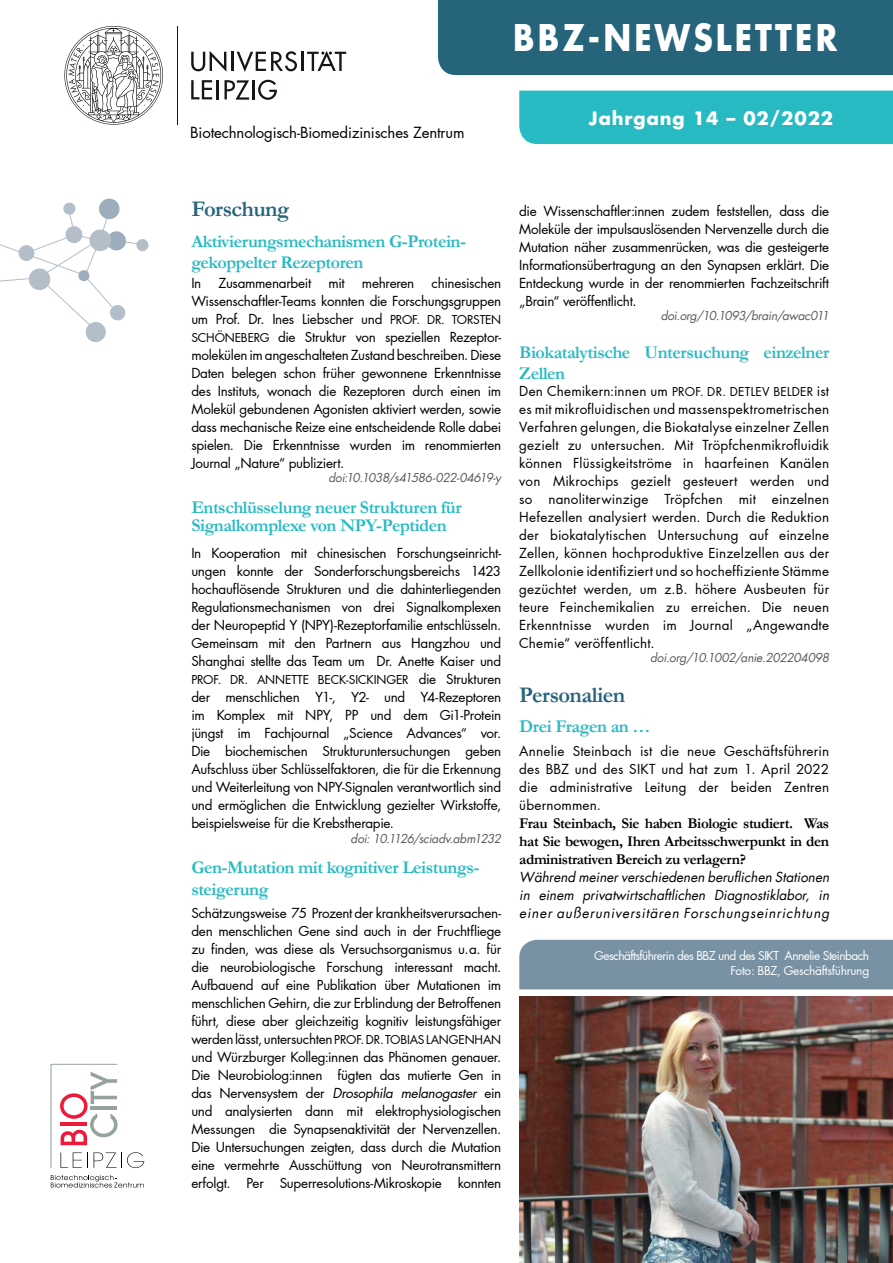
<style>
.page{position:relative;width:893px;height:1263px;background:#fff}
.page>*{position:absolute;margin:0;border:0;box-sizing:border-box;transform-origin:0 0}
.t1{font:700 36px "Futura LT Pro";letter-spacing:.1em;color:#fff;scale:.88 1}
.Überschrift_1{font:700 22.5px "Garamond";letter-spacing:-.025em;color:#26647c}
.Überschrift_2{font:700 18px/21.6px "Garamond";letter-spacing:-.025em;color:#27bac3}
.lauftext{font:700 18px/21.6px "Garamond";letter-spacing:-.025em;color:#27bac3}
.t2{font:700 18px "Futura LT Pro";letter-spacing:.05em;color:#fff}
.Überschrift_3_Interv{font:700 15px/18px "Garamond";letter-spacing:-.025em;color:#000;text-align:justify}
.t3{font:15px "Futura LT Pro";letter-spacing:-.01em;color:#000}
.lauftext-2{font:13.5px/18px "Futura LT Pro";letter-spacing:-.02em;color:#000;text-align:justify}
.Lauftext_Interviewan{font:italic 13.5px/18px "Futura";letter-spacing:.06em;color:#000;text-align:justify}
.referenz{font:italic 12px "Futura";letter-spacing:-.03em;color:#58595b}
.Bildunterschrift{font:12px "Futura LT Pro";letter-spacing:-.05em;color:#fff}
.lauftext-3{font:12px "Futura LT Pro";letter-spacing:-.01em;color:#000}
.lauftext-4{font:italic 12px "Futura";letter-spacing:-.025em;color:#58595b}
.Bildunterschrift-2{font:12px "Futura LT Pro";letter-spacing:-.025em;color:#fff}
.s1{font-size:12px}
.s2{font-size:13.5px}
.s3{font-style:italic}
</style>
<div class="page">
<div style="left:519px;top:91px;width:374px;height:53px;background:#27bac3"></div>
<svg style="left:50px;top:1064px;width:94px;height:104px"></svg>
<svg style="left:51px;top:1175px;width:93px;height:12px"></svg>
<hr style="left:301px;top:52px;width:3px;height:19px;background:#131718">
<svg style="left:191px;top:51px;width:35px;height:21px"></svg>
<svg style="left:232px;top:51px;width:65px;height:21px"></svg>
<svg style="left:307px;top:51px;width:39px;height:20px"></svg>
<svg style="left:258px;top:80px;width:19px;height:20px"></svg>
<hr style="left:252px;top:80px;width:3px;height:19px;background:#131718">
<svg style="left:191px;top:80px;width:58px;height:20px"></svg>
<hr style="left:177px;top:26px;width:1px;height:99px;background:#131718">
<svg style="left:64px;top:26px;width:99px;height:99px"></svg>
<div style="left:438px;top:0;width:455px;height:75px;background:#26647c"></div>
<svg style="left:0;top:198px;width:149px;height:144px"></svg>
<img style="left:519px;top:996px;width:374px;height:267px">
<div style="left:519px;top:940px;width:374px;height:49px;background:#7891a3"></div>
<p class="t3" style="left:190px;top:123px;width:276px">Biotechnologisch-Biomedizinisches Zentrum</p>
<p class="t1" style="left:513px;top:10px;width:370px">BBZ-NEWSLETTER</p>
<p class="t2" style="left:589px;top:104px;width:246px">Jahrgang 14 – 02/2022</p>
<p class="Überschrift_1" style="left:191px;top:194px;width:99px">Forschung</p>
<p class="Überschrift_2" style="left:191px;top:230px;width:276px">Aktivierungsmechanismen G-Protein&shy;gekoppelter Rezeptoren</p>
<p class="lauftext-2" style="left:191px;top:274px;width:12px">In</p>
<p class="lauftext-2" style="left:219px;top:274px;width:94px">Zusammenarbeit</p>
<p class="lauftext-2" style="left:328px;top:274px;width:18px">mit</p>
<p class="lauftext-2" style="left:362px;top:274px;width:54px">mehreren</p>
<p class="lauftext-2" style="left:191px;top:274px;width:311px;text-indent:240px">chinesischen Wissenschaftler-Teams konnten die Forschungsgruppen um Prof. Dr. Ines Liebscher und <span class="s1">PROF. DR. TORSTEN SCHÖNEBERG</span> die Struktur von speziellen Rezeptor&shy;molekülen im angeschalteten Zustand beschreiben. Diese Daten belegen schon früher gewonnene Erkenntnisse des Instituts, wonach die Rezeptoren durch einen im Molekül gebundenen Agonisten aktiviert werden, sowie dass mechanische Reize eine entscheidende Rolle dabei spielen. Die Erkenntnisse wurden im renommierten Journal „Nature“ publiziert.</p>
<p class="referenz" style="left:328px;top:470px;width:174px">doi:10.1038/s41586-022-04619-y</p>
<p class="Überschrift_2" style="left:191px;top:499px;width:272px;line-height:18px">Entschlüsselung neuer Strukturen für<br>Signalkomplexe von NPY-Peptiden</p>
<p class="lauftext-2" style="left:191px;top:544px;width:311px">In Kooperation mit chinesischen Forschungseinricht&shy;ungen konnte der Sonderforschungsbereichs 1423 hoch-auflösende Strukturen und die dahinterliegenden Regulationsmechanismen von drei Signalkomplexen der Neuropeptid Y (NPY)-Rezeptorfamilie entschlüsseln.<br>Gemeinsam mit den Partnern aus Hangzhou und Shanghai stellte das Team um Dr. Anette Kaiser und</p>
<p class="lauftext-3" style="left:191px;top:671px;width:311px">PROF. DR. ANNETTE BECK-SICKINGER <span class="s2">die Strukturen</span></p>
<p class="lauftext-2" style="left:191px;top:688px;width:311px">der menschlichen Y1-, Y2- und Y4-Rezeptoren im Komplex mit NPY, PP und dem Gi1-Protein jüngst im Fachjournal „Science Advances“ vor.<br>Die biochemischen Strukturuntersuchungen geben Aufschluss über Schlüsselfaktoren, die für die Erkennung und Weiterleitung von NPY-Signalen verantwortlich sind und ermöglichen die Entwicklung gezielter Wirkstoffe, beispielsweise für die Krebstherapie.</p>
<p class="referenz" style="left:351px;top:830px;width:152px">doi: 10.1126/sciadv.abm1232</p>
<p class="lauftext" style="left:191px;top:857px;width:290px">Gen-Mutation mit kognitiver Leistungs&shy;steigerung</p>
<p class="lauftext-2" style="left:191px;top:904px;width:311px">Schätzungsweise 75 Prozent der krankheitsverursachen-- den menschlichen Gene sind auch in der Fruchtfliege zu finden, was diese als Versuchsorganismus u.a. für die neurobiologische Forschung interessant macht.<br>Aufbauend auf eine Publikation über Mutationen im menschlichen Gehirn, die zur Erblindung der Betroffenen führt, diese aber gleichzeitig kognitiv leistungsfähiger werden lässt, untersuchten <span class="s1">PROF. DR. TOBIAS LANGENHAN </span>und Würzburger Kolleg:innen das Phänomen genauer.<br>Die Neurobiolog:innen fügten das mutierte Gen in das Nervensystem der <span class="s3">Drosophila melanogaster</span> ein und analysierten dann mit elektrophysiologischen Messungen die Synapsenaktivität der Nervenzellen.<br>Die Untersuchungen zeigten, dass durch die Mutation eine vermehrte Ausschüttung von Neurotransmittern erfolgt. Per Superresolutions-Mikroskopie konnten</p>
<p class="lauftext-2" style="left:519px;top:202px;width:311px">die Wissenschaftler:innen zudem feststellen, dass die Moleküle der impulsauslösenden Nervenzelle durch die Mutation näher zusammenrücken, was die gesteigerte Informationsübertragung an den Synapsen erklärt. Die Entdeckung wurde in der renommierten Fachzeitschrift „Brain“ veröffentlicht.</p>
<p class="lauftext-4" style="left:661px;top:308px;width:170px">doi.org/10.1093/brain/awac011</p>
<p class="Überschrift_2" style="left:519px;top:341px;width:311px">Biokatalytische Untersuchung einzelner<br>Zellen</p>
<p class="lauftext-2" style="left:519px;top:382px;width:311px">Den Chemikern:innen um <span class="s1">PROF. DR. DETLEV BELDER</span> ist es mit mikrofluidischen und massenspektrometrischen Verfahren gelungen, die Biokatalyse einzelner Zellen gezielt zu untersuchen. Mit Tröpfchenmikrofluidik können Flüssigkeitströme in haarfeinen Kanälen von Mikrochips gezielt gesteuert werden und so nanoliterwinzige Tröpfchen mit einzelnen Hefezellen analysiert werden. Durch die Reduktion der biokatalytischen Untersuchung auf einzelne Zellen, können hochproduktive Einzelzellen aus der Zellkolonie identifiziert und so hocheffiziente Stämme gezüchtet werden, um z.B. höhere Ausbeuten für teure Feinchemikalien zu erreichen. Die neuen Erkenntnisse wurden im Journal „Angewandte Chemie“ veröffentlicht.</p>
<p class="referenz" style="left:650px;top:650px;width:180px">doi.org/10.1002/anie.202204098</p>
<p class="Überschrift_1" style="left:519px;top:680px;width:107px">Personalien</p>
<p class="Überschrift_2" style="left:519px;top:716px;width:133px">Drei Fragen an …</p>
<p class="lauftext-2" style="left:519px;top:742px;width:311px">Annelie Steinbach ist die neue Geschäftsführerin des BBZ und des SIKT und hat zum 1. April 2022 die administrative Leitung der beiden Zentren übernommen.</p>
<p class="Überschrift_3_Interv" style="left:519px;top:814px;width:311px">Frau Steinbach, Sie haben Biologie studiert. Was hat Sie bewogen, Ihren Arbeitsschwerpunkt in den administrativen Bereich zu verlagern?</p>
<p class="Lauftext_Interviewan" style="left:519px;top:868px;width:311px">Während meiner verschiedenen beruflichen Stationen in einem privatwirtschaftlichen Diagnostiklabor, in einer außeruniversitären Forschungseinrichtung</p>
<p class="Bildunterschrift" style="left:594px;top:948px;width:277px">Geschäftsführerin des BBZ und des SIKT Annelie Steinbach</p>
<p class="Bildunterschrift-2" style="left:731px;top:962px;width:140px">Foto: BBZ, Geschäftsführung</p>
</div>
